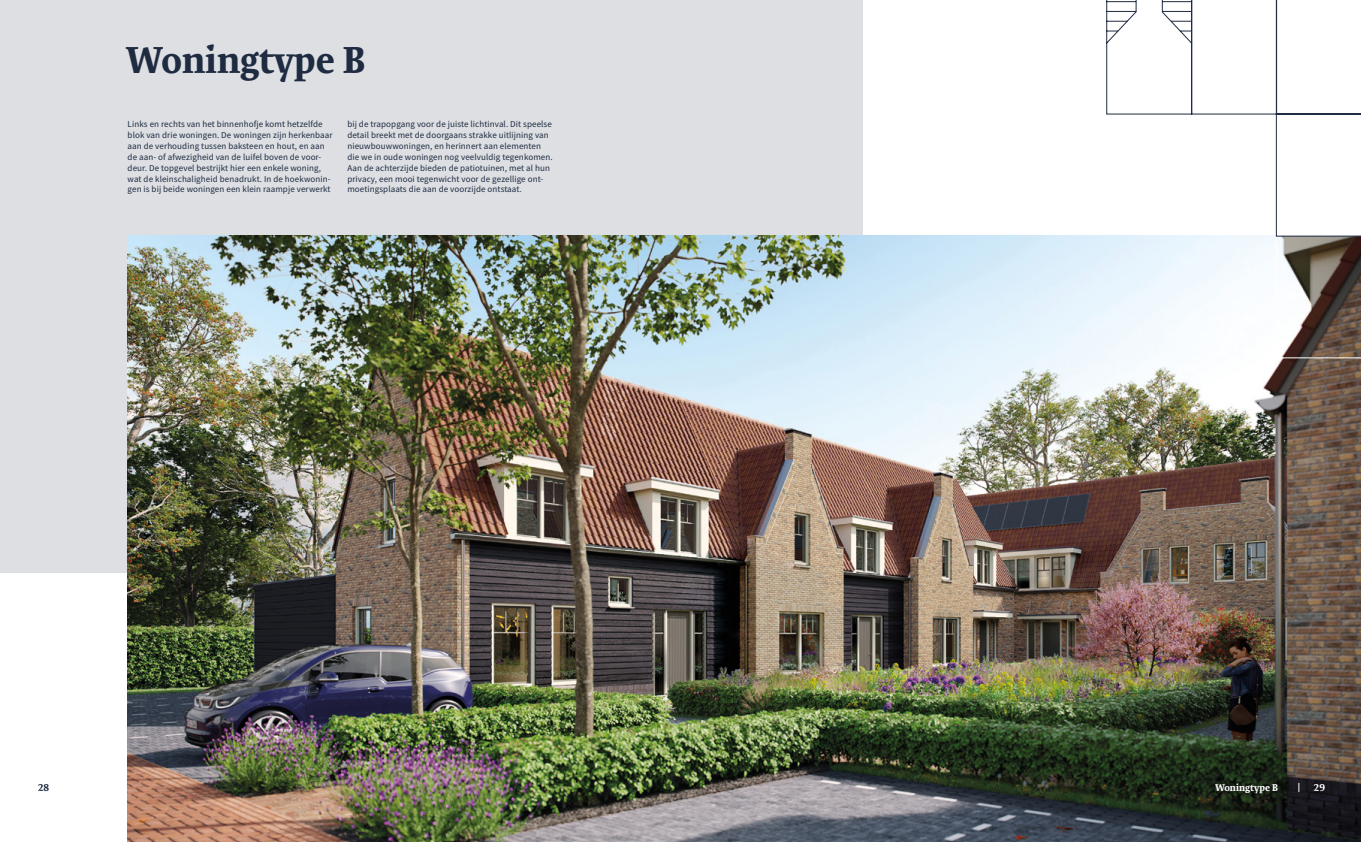
<style>
.page{position:relative;width:1361px;height:842px;background:#fff}
.page>*{position:absolute;margin:0;border:0;box-sizing:border-box;transform-origin:0 0}
.t1{font:700 38px "Expo Serif Pro";color:#1e2b41}
.t2{font:700 10px "Expo Serif Pro";color:#fff}
.t3{font:700 10px "Expo Serif Pro";color:#1e2b41}
.t4{font:9px/10.9px "Source Sans Pro";letter-spacing:.01em;color:#1e2b41}
</style>
<div class="page">
<div style="left:0;top:0;width:863px;height:573px;background:#dddfe2"></div>
<img style="left:128px;top:236px;width:1233px;height:606px">
<svg style="left:1276px;top:237px;width:85px;height:121px"></svg>
<svg style="left:1105px;top:0;width:256px;height:237px"></svg>
<h1 class="t1" style="left:127px;top:36px;width:240px">Woningtype B</h1>
<p class="t4" style="left:128px;top:119px;width:206px">Links en rechts van het binnenhofje komt hetzelfde blok van drie woningen. De woningen zijn herkenbaar aan de verhouding tussen baksteen en hout, en aan de aan- of afwezigheid van de luifel boven de voor&shy;deur. De topgevel bestrijkt hier een enkele woning, wat de kleinschaligheid benadrukt. In de hoekwonin&shy;gen is bij beide woningen een klein raampje verwerkt</p>
<p class="t4" style="left:347px;top:119px;width:207px">bij de trapopgang voor de juiste lichtinval. Dit speelse detail breekt met de doorgaans strakke uitlijning van nieuwbouwwoningen, en herinnert aan elementen die we in oude woningen nog veelvuldig tegenkomen.<br>Aan de achterzijde bieden de patiotuinen, met al hun privacy, een mooi tegenwicht voor de gezellige ont&shy;moetingsplaats die aan de voorzijde ontstaat.</p>
<p class="t3" style="left:38px;top:781px;width:13px">28</p>
<p class="t2" style="left:1215px;top:781px;width:64px">Woningtype B</p>
<p class="t2" style="left:1297px;top:780px;width:5px">|</p>
<p class="t2" style="left:1314px;top:781px;width:13px">29</p>
</div>
